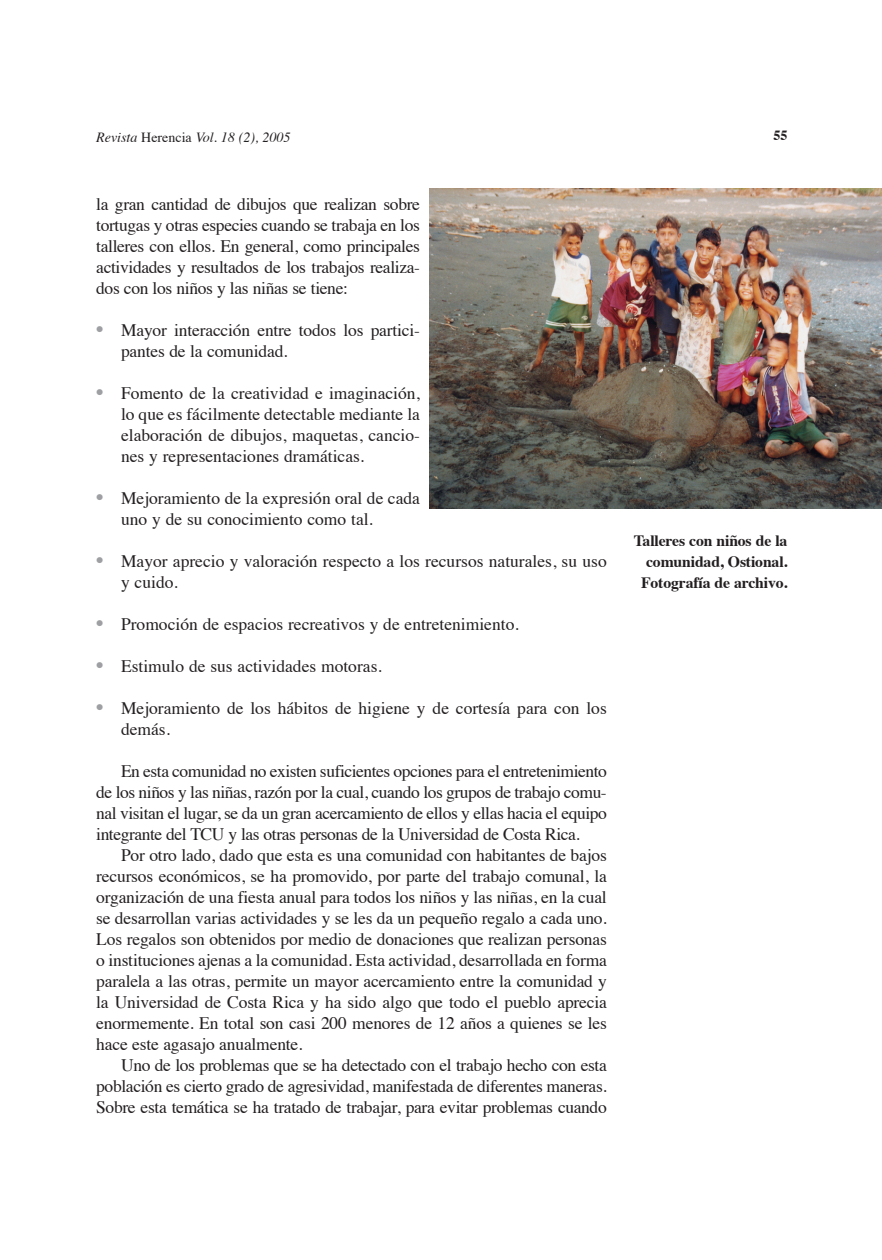
<style>
.page{position:relative;width:882px;height:1260px;background:#fff}
.page>*{position:absolute;margin:0;border:0;box-sizing:border-box;transform-origin:0 0}
.Texto_general{font:17.5px/21px "Times";letter-spacing:-.02em;color:#231f20;text-align:justify}
.Texto_desnivel{font:17.5px/21px "Times";color:#231f20}
.Pies_de_fotos{font:700 15.75px/21px "Times";letter-spacing:-.01em;color:#231f20;text-align:right}
.t1{font:italic 14px "Times";color:#231f20}
.t2{font:700 14px "Times";color:#231f20}
.s1{font-style:normal}
.s2{font-size:21px;color:#9d9fa2}
</style>
<div class="page">
<img style="left:430px;top:189px;width:452px;height:319px">
<p class="t1" style="left:96px;top:125px;width:196px">Revista <span class="s1">Herencia</span> Vol. 18 (2), 2005</p>
<p class="t2" style="left:774px;top:122px;width:15px">55</p>
<p class="Texto_general" style="left:96px;top:192px;width:325px">la gran cantidad de dibujos que realizan sobre tortugas y otras especies cuando se trabaja en los talleres con ellos. En general, como principales actividades y resultados de los trabajos realiza&shy;dos con los niños y las niñas se tiene:</p>
<p class="Texto_desnivel" style="left:121px;top:318px;width:300px;text-indent:-25px"><span class="s2">•</span> Mayor interacción entre todos los partici&shy;pantes de la comunidad.</p>
<p class="Texto_desnivel" style="left:121px;top:381px;width:300px;text-align:justify;text-indent:-25px"><span class="s2">•</span> Fomento de la creatividad e imaginación, lo que es fácilmente detectable mediante la elaboración de dibujos, maquetas, cancio&shy;nes y representaciones dramáticas.</p>
<p class="Texto_desnivel" style="left:121px;top:486px;width:300px;text-indent:-25px"><span class="s2">•</span> Mejoramiento de la expresión oral de cada uno y de su conocimiento como tal.</p>
<p class="Texto_desnivel" style="left:121px;top:549px;width:487px;text-indent:-25px"><span class="s2">•</span> Mayor aprecio y valoración respecto a los recursos naturales, su uso y cuido.</p>
<p class="Texto_desnivel" style="left:96px;top:612px;width:424px"><span class="s2">•</span> Promoción de espacios recreativos y de entretenimiento.</p>
<p class="Texto_desnivel" style="left:96px;top:654px;width:287px"><span class="s2">•</span> Estimulo de sus actividades motoras.</p>
<p class="Texto_desnivel" style="left:121px;top:696px;width:487px;text-indent:-25px"><span class="s2">•</span> Mejoramiento de los hábitos de higiene y de cortesía para con los demás.</p>
<p class="Texto_general" style="left:96px;top:759px;width:512px;text-indent:25px">En esta comunidad no existen suficientes opciones para el entretenimiento de los niños y las niñas, razón por la cual, cuando los grupos de trabajo comu&shy;nal visitan el lugar, se da un gran acercamiento de ellos y ellas hacia el equipo integrante del TCU y las otras personas de la Universidad de Costa Rica.</p>
<p class="Texto_general" style="left:96px;top:843px;width:512px;text-indent:25px">Por otro lado, dado que esta es una comunidad con habitantes de bajos recursos económicos, se ha promovido, por parte del trabajo comunal, la organización de una fiesta anual para todos los niños y las niñas, en la cual se desarrollan varias actividades y se les da un pequeño regalo a cada uno.<br>Los regalos son obtenidos por medio de donaciones que realizan personas o instituciones ajenas a la comunidad. Esta actividad, desarrollada en forma paralela a las otras, permite un mayor acercamiento entre la comunidad y la Universidad de Costa Rica y ha sido algo que todo el pueblo aprecia enormemente. En total son casi 200 menores de 12 años a quienes se les hace este agasajo anualmente.</p>
<p class="Texto_general" style="left:96px;top:1053px;width:512px;text-indent:25px">Uno de los problemas que se ha detectado con el trabajo hecho con esta población es cierto grado de agresividad, manifestada de diferentes maneras.<br>Sobre esta temática se ha tratado de trabajar, para evitar problemas cuando</p>
<p class="Pies_de_fotos" style="left:634px;top:529px;width:155px">Talleres con niños de la comunidad, Ostional.<br>Fotografía de archivo.</p>
</div>
